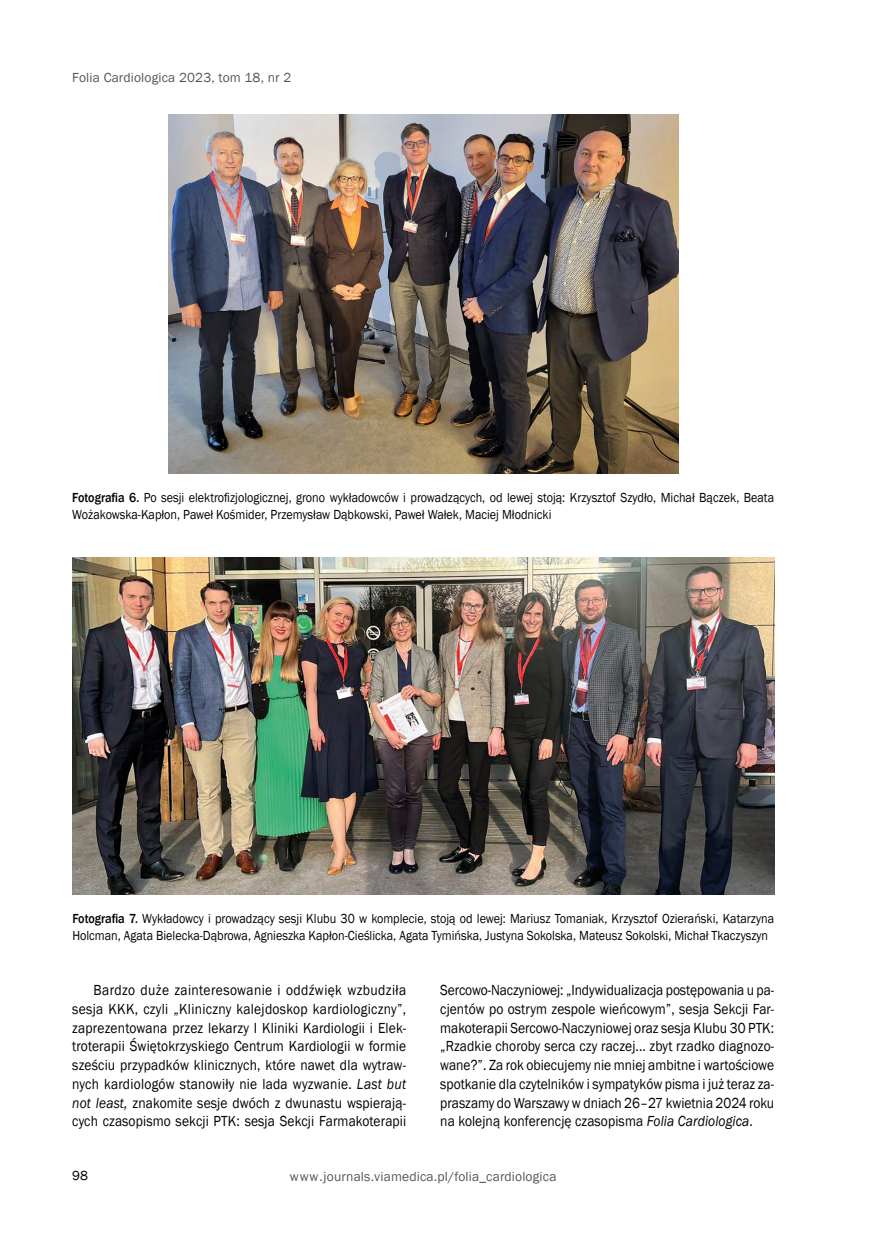
<style>
.page{position:relative;width:872px;height:1234px;background:#fff}
.page>*{position:absolute;margin:0;border:0;box-sizing:border-box;transform-origin:0 0}
.t1{font:15px/18.8px "Franklin Gothic";letter-spacing:.01em;color:#000;text-align:justify;scale:.9 1}
.t2{font:13.5px/17.2px "Franklin Gothic";color:#000;scale:.9 1}
.t3{font:13.5px "Franklin Gothic";letter-spacing:.01em;color:#575756}
.t4{font:13.5px "Franklin Gothic";color:#000}
.s1{font-weight:500}
.s2{font-style:italic}
</style>
<div class="page">
<img style="left:168px;top:115px;width:510px;height:358px">
<img style="left:72px;top:557px;width:702px;height:337px">
<p class="t3" style="left:72px;top:69px;width:220px">Folia Cardiologica 2023, tom 18, nr 2</p>
<p class="t2" style="left:72px;top:488px;width:781px"><span class="s1">Fotografia 6.</span> Po sesji elektrofizjologicznej, grono wykładowców i prowadzących, od lewej stoją: Krzysztof Szydło, Michał Bączek, Beata<br>Wożakowska-Kapłon, Paweł Kośmider, Przemysław Dąbkowski, Paweł Wałek, Maciej Młodnicki</p>
<p class="t2" style="left:72px;top:910px;width:781px"><span class="s1">Fotografia 7.</span> Wykładowcy i prowadzący sesji Klubu 30 w komplecie, stoją od lewej: Mariusz Tomaniak, Krzysztof Ozierański, Katarzyna<br>Holcman, Agata Bielecka-Dąbrowa, Agnieszka Kapłon-Cieślicka, Agata Tymińska, Justyna Sokolska, Mateusz Sokolski, Michał Tkaczyszyn</p>
<p class="t1" style="left:72px;top:980px;width:372px;text-indent:21px">Bardzo duże zainteresowanie i oddźwięk wzbudziła sesja KKK, czyli „Kliniczny kalejdoskop kardiologiczny”, zaprezentowana przez lekarzy I Kliniki Kardiologii i Elek&shy;troterapii Świętokrzyskiego Centrum Kardiologii w formie sześciu przypadków klinicznych, które nawet dla wytraw&shy;nych kardiologów stanowiły nie lada wyzwanie. <span class="s2">Last but not least,</span> znakomite sesje dwóch z dwunastu wspierają&shy;cych czasopismo sekcji PTK: sesja Sekcji Farmakoterapii</p>
<p class="t1" style="left:440px;top:980px;width:372px">Sercowo-Naczyniowej: „Indywidualizacja postępowania u pa&shy;cjentów po ostrym zespole wieńcowym”, sesja Sekcji Far&shy;makoterapii Sercowo-Naczyniowej oraz sesja Klubu 30 PTK: „Rzadkie choroby serca czy raczej... zbyt rzadko diagnozo&shy;wane?”. Za rok obiecujemy nie mniej ambitne i wartościowe spotkanie dla czytelników i sympatyków pisma i już teraz za&shy;praszamy do Warszawy w dniach 26–27 kwietnia 2024 roku na kolejną konferencję czasopisma <span class="s2">Folia Cardiologica</span>.</p>
<p class="t4" style="left:72px;top:1166px;width:17px">98</p>
<p class="t3" style="left:290px;top:1168px;width:268px">www.journals.viamedica.pl/folia_cardiologica</p>
</div>
